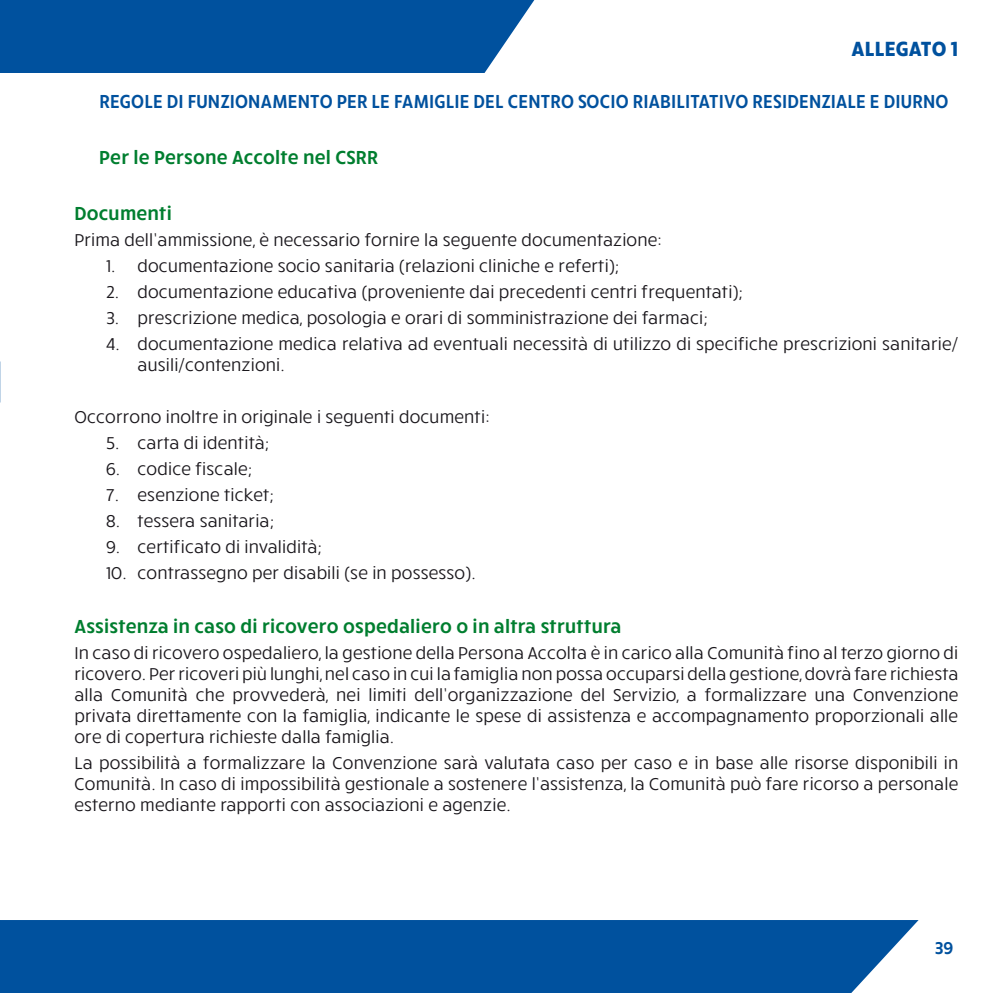
<style>
.page{position:relative;width:993px;height:993px;background:#fff}
.page>*{position:absolute;margin:0;border:0;box-sizing:border-box;transform-origin:0 0}
.t1{font:700 21px "Ruck Sack";letter-spacing:.01em;color:#00519e}
.t2{font:600 19.25px "Ruck Sack";letter-spacing:.01em;color:#007e2f}
.t3{font:600 19.25px "Ruck Sack";letter-spacing:.01em;color:#00519e;scale:.95 1}
.t4{font:17.5px/21px "Ruck Sack";letter-spacing:.01em;color:#1a171c;text-align:justify}
.t5{font:600 17.5px "Ruck Sack";color:#00519e}
</style>
<div class="page">
<div style="left:0;top:0;width:992px;height:73px;background:#00519e"></div>
<div style="left:484px;top:0;width:508px;height:73px;background:#fff"></div>
<div style="left:0;top:920px;width:918px;height:72px;background:#00519e"></div>
<p class="t1" style="left:851px;top:35px;width:108px">ALLEGATO 1</p>
<p class="t3" style="left:99px;top:88px;width:23px">Regole</p>
<p class="t3" style="left:167px;top:88px;width:35px">di funzionamento</p>
<p class="t3" style="left:336px;top:88px;width:12px">per</p>
<p class="t3" style="left:371px;top:88px;width:35px">le famiglie</p>
<p class="t3" style="left:473px;top:88px;width:11px">del</p>
<p class="t3" style="left:507px;top:88px;width:24px">Centro</p>
<p class="t3" style="left:578px;top:88px;width:21px">Socio</p>
<p class="t3" style="left:632px;top:88px;width:22px">Riabilitativo</p>
<p class="t3" style="left:752px;top:88px;width:22px">Residenziale</p>
<p class="t3" style="left:869px;top:88px;width:39px">e Diurno</p>
<p class="t2" style="left:99px;top:144px;width:280px">Per le Persone Accolte nel CSRR</p>
<p class="t2" style="left:74px;top:200px;width:99px">Documenti</p>
<p class="t4" style="left:74px;top:228px;width:588px">Prima dell’ammissione, è necessario fornire la seguente documentazione:</p>
<p class="t4" style="left:106px;top:254px;width:515px">1. documentazione socio sanitaria (relazioni cliniche e referti);</p>
<p class="t4" style="left:106px;top:280px;width:638px">2. documentazione educativa (proveniente dai precedenti centri frequentati);</p>
<p class="t4" style="left:106px;top:306px;width:603px">3. prescrizione medica, posologia e orari di somministrazione dei farmaci;</p>
<p class="t4" style="left:137px;top:332px;width:821px;text-indent:-32px">4. documentazione medica relativa ad eventuali necessità di utilizzo di specifiche prescrizioni sanitarie/ ausili/contenzioni.</p>
<p class="t4" style="left:74px;top:405px;width:416px">Occorrono inoltre in originale i seguenti documenti:</p>
<p class="t4" style="left:106px;top:431px;width:165px">5. carta di identità;</p>
<p class="t4" style="left:106px;top:457px;width:148px">6. codice fiscale;</p>
<p class="t4" style="left:106px;top:483px;width:170px">7. esenzione ticket;</p>
<p class="t4" style="left:106px;top:509px;width:170px">8. tessera sanitaria;</p>
<p class="t4" style="left:106px;top:535px;width:217px">9. certificato di invalidità;</p>
<p class="t4" style="left:106px;top:561px;width:371px">10. contrassegno per disabili (se in possesso).</p>
<p class="t2" style="left:74px;top:613px;width:548px">Assistenza in caso di ricovero ospedaliero o in altra struttura</p>
<p class="t4" style="left:74px;top:641px;width:885px">In caso di ricovero ospedaliero, la gestione della Persona Accolta è in carico alla Comunità fino al terzo giorno di ricovero. Per ricoveri più lunghi, nel caso in cui la famiglia non possa occuparsi della gestione, dovrà fare richiesta alla Comunità che provvederà, nei limiti dell’organizzazione del Servizio, a formalizzare una Convenzione privata direttamente con la famiglia, indicante le spese di assistenza e accompagnamento proporzionali alle ore di copertura richieste dalla famiglia.</p>
<p class="t4" style="left:74px;top:751px;width:885px">La possibilità a formalizzare la Convenzione sarà valutata caso per caso e in base alle risorse disponibili in Comunità. In caso di impossibilità gestionale a sostenere l’assistenza, la Comunità può fare ricorso a personale esterno mediante rapporti con associazioni e agenzie.</p>
<p class="t5" style="left:934px;top:935px;width:20px">39</p>
</div>
